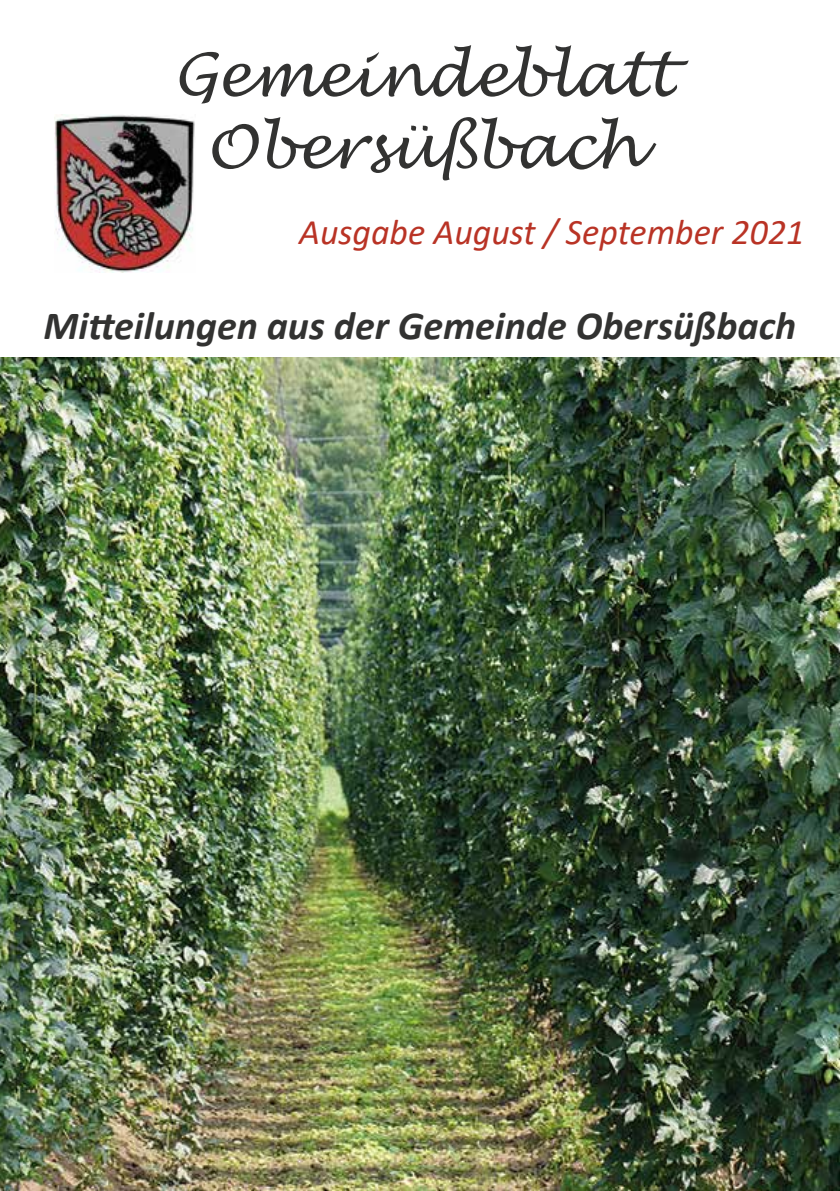
<style>
.page{position:relative;width:840px;height:1191px;background:#fff}
.page>*{position:absolute;margin:0;border:0;box-sizing:border-box;transform-origin:0 0}
.t1{font:italic 59.4px/72px "Lucida Handwriting";color:#323231;text-align:center}
.t2{font:italic 700 40px "Calibri";color:#323231}
.t3{font:italic 36px "Calibri";color:#b93325}
</style>
<div class="page">
<img style="left:55px;top:114px;width:140px;height:159px">
<img style="left:0;top:357px;width:839px;height:834px">
<h1 class="t1" style="left:173px;top:41px;width:501px">Gemeindeblatt<br>Obersüßbach</h1>
<p class="t3" style="left:299px;top:207px;width:506px">Ausgabe August / September 2021</p>
<p class="t2" style="left:44px;top:297px;width:753px">Mitteilungen aus der Gemeinde Obersüßbach</p>
</div>
